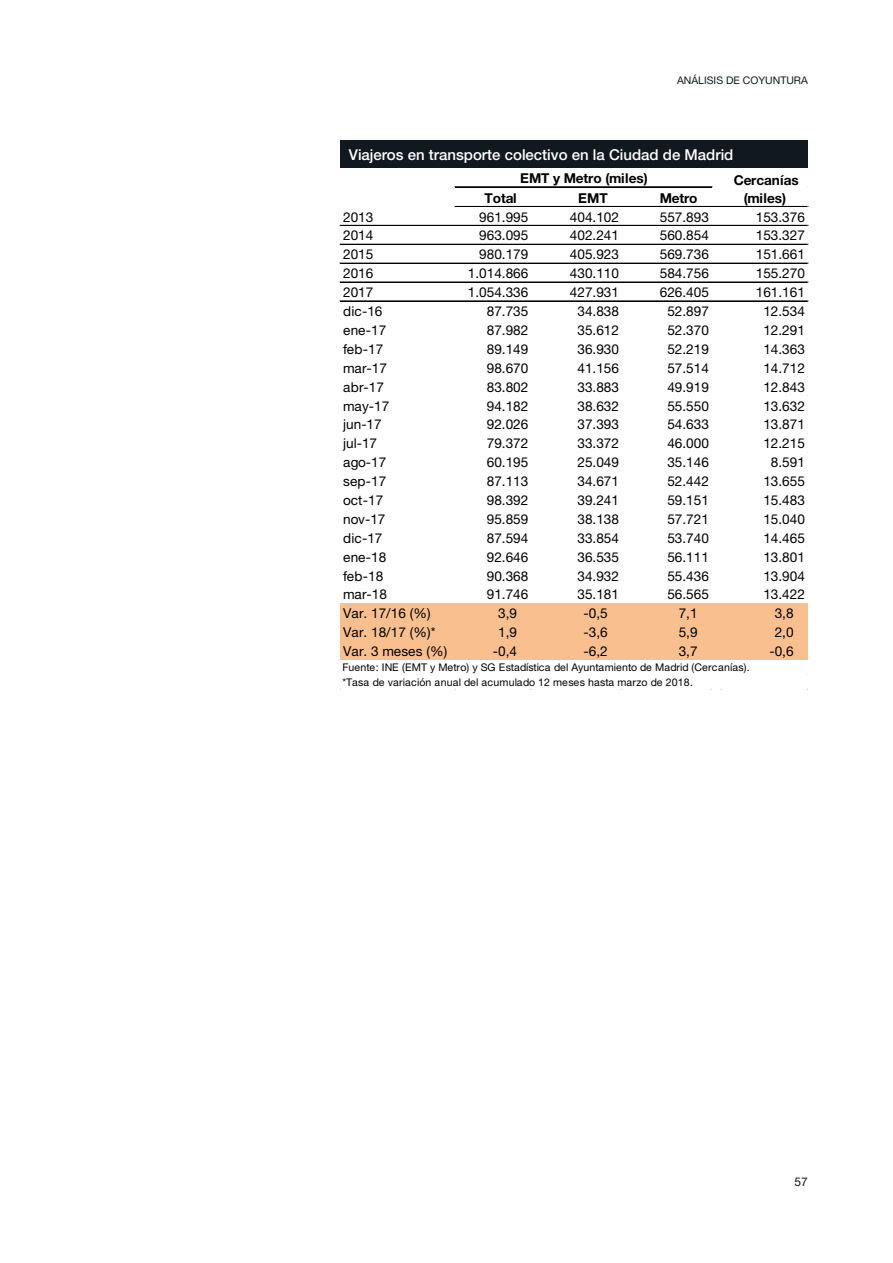
<style>
.page{position:relative;width:893px;height:1263px;background:#fff}
.page>*{position:absolute;margin:0;border:0;box-sizing:border-box;transform-origin:0 0}
.t1{font:700 15.9px "Helvetica Neue LT Std";letter-spacing:-.005em;color:#fff}
.t2{font:500 15px "Helvetica Neue LT Std";color:#fff}
.t3{font:13.65px "Helvetica Neue LT Std";color:#000}
.t4{font:700 13.65px/17.4px "Helvetica Neue LT Std";letter-spacing:-.02em;color:#000;text-align:center}
.t5{font:12px "Helvetica Neue LT Std";color:#111820}
.t6{font:10.65px/14.4px "Helvetica Neue LT Std";letter-spacing:.015em;color:#000}
.t7{font:10.5px "Helvetica Neue LT Std";color:#111820}
</style>
<div class="page">
<div style="left:341px;top:603px;width:467px;height:58px;background:#fabf8f"></div>
<div style="left:341px;top:660px;width:467px;height:29px;background:#fff"></div>
<hr style="left:455px;top:186px;width:257px;height:1px;background:#000">
<hr style="left:455px;top:187px;width:257px;height:1px;background:#000">
<hr style="left:455px;top:206px;width:353px;height:1px;background:#000">
<hr style="left:340px;top:225px;width:468px;height:1px;background:#000">
<hr style="left:340px;top:244px;width:468px;height:1px;background:#000">
<hr style="left:340px;top:263px;width:468px;height:1px;background:#000">
<hr style="left:340px;top:282px;width:468px;height:1px;background:#000">
<hr style="left:340px;top:301px;width:468px;height:1px;background:#000">
<div style="left:340px;top:140px;width:468px;height:28px;background:#111820"></div>
<p class="t7" style="left:677px;top:74px;width:132px">Análisis de coyuntura</p>
<p class="t2" style="left:349px;top:145px;width:386px">Viajeros en transporte colectivo en la Ciudad de Madrid</p>
<p class="t1" style="left:343px;top:148px;width:418px">Viajeros en transporte colectivo en la Ciudad de Madrid</p>
<p class="t4" style="left:520px;top:169px;width:129px">EMT y Metro (miles)</p>
<p class="t4" style="left:734px;top:171px;width:66px">Cercanías (miles)</p>
<p class="t4" style="left:484px;top:189px;width:34px">Total</p>
<p class="t4" style="left:578px;top:189px;width:31px">EMT</p>
<p class="t4" style="left:660px;top:189px;width:39px">Metro</p>
<p class="t3" style="left:343px;top:209px;width:32px">2013</p>
<p class="t3" style="left:479px;top:209px;width:51px">961.995</p>
<p class="t3" style="left:570px;top:209px;width:51px">404.102</p>
<p class="t3" style="left:660px;top:209px;width:51px">557.893</p>
<p class="t3" style="left:756px;top:209px;width:51px">153.376</p>
<p class="t3" style="left:343px;top:227px;width:32px">2014</p>
<p class="t3" style="left:479px;top:227px;width:51px">963.095</p>
<p class="t3" style="left:570px;top:227px;width:51px">402.241</p>
<p class="t3" style="left:660px;top:227px;width:51px">560.854</p>
<p class="t3" style="left:756px;top:227px;width:51px">153.327</p>
<p class="t3" style="left:343px;top:246px;width:32px">2015</p>
<p class="t3" style="left:479px;top:246px;width:51px">980.179</p>
<p class="t3" style="left:570px;top:246px;width:51px">405.923</p>
<p class="t3" style="left:660px;top:246px;width:51px">569.736</p>
<p class="t3" style="left:756px;top:246px;width:51px">151.661</p>
<p class="t3" style="left:343px;top:265px;width:32px">2016</p>
<p class="t3" style="left:468px;top:265px;width:62px">1.014.866</p>
<p class="t3" style="left:570px;top:265px;width:51px">430.110</p>
<p class="t3" style="left:660px;top:265px;width:51px">584.756</p>
<p class="t3" style="left:756px;top:265px;width:51px">155.270</p>
<p class="t3" style="left:343px;top:284px;width:32px">2017</p>
<p class="t3" style="left:468px;top:284px;width:62px">1.054.336</p>
<p class="t3" style="left:570px;top:284px;width:51px">427.931</p>
<p class="t3" style="left:660px;top:284px;width:51px">626.405</p>
<p class="t3" style="left:756px;top:284px;width:51px">161.161</p>
<p class="t3" style="left:343px;top:303px;width:41px">dic-16</p>
<p class="t3" style="left:487px;top:303px;width:43px">87.735</p>
<p class="t3" style="left:577px;top:303px;width:43px">34.838</p>
<p class="t3" style="left:667px;top:303px;width:43px">52.897</p>
<p class="t3" style="left:763px;top:303px;width:43px">12.534</p>
<p class="t3" style="left:343px;top:322px;width:45px">ene-17</p>
<p class="t3" style="left:487px;top:322px;width:43px">87.982</p>
<p class="t3" style="left:577px;top:322px;width:43px">35.612</p>
<p class="t3" style="left:667px;top:322px;width:43px">52.370</p>
<p class="t3" style="left:763px;top:322px;width:43px">12.291</p>
<p class="t3" style="left:343px;top:341px;width:42px">feb-17</p>
<p class="t3" style="left:487px;top:341px;width:43px">89.149</p>
<p class="t3" style="left:577px;top:341px;width:43px">36.930</p>
<p class="t3" style="left:667px;top:341px;width:43px">52.219</p>
<p class="t3" style="left:763px;top:341px;width:43px">14.363</p>
<p class="t3" style="left:343px;top:360px;width:45px">mar-17</p>
<p class="t3" style="left:487px;top:360px;width:43px">98.670</p>
<p class="t3" style="left:577px;top:360px;width:43px">41.156</p>
<p class="t3" style="left:667px;top:360px;width:43px">57.514</p>
<p class="t3" style="left:763px;top:360px;width:43px">14.712</p>
<p class="t3" style="left:343px;top:379px;width:42px">abr-17</p>
<p class="t3" style="left:487px;top:379px;width:43px">83.802</p>
<p class="t3" style="left:577px;top:379px;width:43px">33.883</p>
<p class="t3" style="left:667px;top:379px;width:43px">49.919</p>
<p class="t3" style="left:763px;top:379px;width:43px">12.843</p>
<p class="t3" style="left:343px;top:397px;width:48px">may-17</p>
<p class="t3" style="left:487px;top:397px;width:43px">94.182</p>
<p class="t3" style="left:577px;top:397px;width:43px">38.632</p>
<p class="t3" style="left:667px;top:397px;width:43px">55.550</p>
<p class="t3" style="left:763px;top:397px;width:43px">13.632</p>
<p class="t3" style="left:343px;top:416px;width:40px">jun-17</p>
<p class="t3" style="left:487px;top:416px;width:43px">92.026</p>
<p class="t3" style="left:577px;top:416px;width:43px">37.393</p>
<p class="t3" style="left:667px;top:416px;width:43px">54.633</p>
<p class="t3" style="left:763px;top:416px;width:43px">13.871</p>
<p class="t3" style="left:343px;top:435px;width:36px">jul-17</p>
<p class="t3" style="left:487px;top:435px;width:43px">79.372</p>
<p class="t3" style="left:577px;top:435px;width:43px">33.372</p>
<p class="t3" style="left:667px;top:435px;width:43px">46.000</p>
<p class="t3" style="left:763px;top:435px;width:43px">12.215</p>
<p class="t3" style="left:343px;top:454px;width:45px">ago-17</p>
<p class="t3" style="left:487px;top:454px;width:43px">60.195</p>
<p class="t3" style="left:577px;top:454px;width:43px">25.049</p>
<p class="t3" style="left:667px;top:454px;width:43px">35.146</p>
<p class="t3" style="left:771px;top:454px;width:36px">8.591</p>
<p class="t3" style="left:343px;top:473px;width:45px">sep-17</p>
<p class="t3" style="left:487px;top:473px;width:43px">87.113</p>
<p class="t3" style="left:577px;top:473px;width:43px">34.671</p>
<p class="t3" style="left:667px;top:473px;width:43px">52.442</p>
<p class="t3" style="left:763px;top:473px;width:43px">13.655</p>
<p class="t3" style="left:343px;top:492px;width:42px">oct-17</p>
<p class="t3" style="left:487px;top:492px;width:43px">98.392</p>
<p class="t3" style="left:577px;top:492px;width:43px">39.241</p>
<p class="t3" style="left:667px;top:492px;width:43px">59.151</p>
<p class="t3" style="left:763px;top:492px;width:43px">15.483</p>
<p class="t3" style="left:343px;top:511px;width:44px">nov-17</p>
<p class="t3" style="left:487px;top:511px;width:43px">95.859</p>
<p class="t3" style="left:577px;top:511px;width:43px">38.138</p>
<p class="t3" style="left:667px;top:511px;width:43px">57.721</p>
<p class="t3" style="left:763px;top:511px;width:43px">15.040</p>
<p class="t3" style="left:343px;top:530px;width:41px">dic-17</p>
<p class="t3" style="left:487px;top:530px;width:43px">87.594</p>
<p class="t3" style="left:577px;top:530px;width:43px">33.854</p>
<p class="t3" style="left:667px;top:530px;width:43px">53.740</p>
<p class="t3" style="left:763px;top:530px;width:43px">14.465</p>
<p class="t3" style="left:343px;top:549px;width:45px">ene-18</p>
<p class="t3" style="left:487px;top:549px;width:43px">92.646</p>
<p class="t3" style="left:577px;top:549px;width:43px">36.535</p>
<p class="t3" style="left:667px;top:549px;width:43px">56.111</p>
<p class="t3" style="left:763px;top:549px;width:43px">13.801</p>
<p class="t3" style="left:343px;top:567px;width:42px">feb-18</p>
<p class="t3" style="left:487px;top:567px;width:43px">90.368</p>
<p class="t3" style="left:577px;top:567px;width:43px">34.932</p>
<p class="t3" style="left:667px;top:567px;width:43px">55.436</p>
<p class="t3" style="left:763px;top:567px;width:43px">13.904</p>
<p class="t3" style="left:343px;top:586px;width:45px">mar-18</p>
<p class="t3" style="left:487px;top:586px;width:43px">91.746</p>
<p class="t3" style="left:577px;top:586px;width:43px">35.181</p>
<p class="t3" style="left:667px;top:586px;width:43px">56.565</p>
<p class="t3" style="left:763px;top:586px;width:43px">13.422</p>
<p class="t3" style="left:343px;top:605px;width:89px">Var. 17/16 (%)</p>
<p class="t3" style="left:498px;top:605px;width:20px">3,9</p>
<p class="t3" style="left:583px;top:605px;width:26px">-0,5</p>
<p class="t3" style="left:679px;top:605px;width:20px">7,1</p>
<p class="t3" style="left:775px;top:605px;width:20px">3,8</p>
<p class="t3" style="left:343px;top:624px;width:94px">Var. 18/17 (%)*</p>
<p class="t3" style="left:498px;top:624px;width:20px">1,9</p>
<p class="t3" style="left:583px;top:624px;width:26px">-3,6</p>
<p class="t3" style="left:679px;top:624px;width:20px">5,9</p>
<p class="t3" style="left:775px;top:624px;width:20px">2,0</p>
<p class="t3" style="left:343px;top:643px;width:106px">Var. 3 meses (%)</p>
<p class="t3" style="left:493px;top:643px;width:26px">-0,4</p>
<p class="t3" style="left:583px;top:643px;width:26px">-6,2</p>
<p class="t3" style="left:679px;top:643px;width:20px">3,7</p>
<p class="t3" style="left:769px;top:643px;width:26px">-0,6</p>
<p class="t6" style="left:342px;top:660px;width:409px">Fuente: INE (EMT y Metro) y SG Estadística del Ayuntamiento de Madrid (Cercanías). *Tasa de variación anual del acumulado 12 meses hasta marzo de 2018.</p>
<p class="t5" style="left:795px;top:1175px;width:15px">57</p>
</div>
